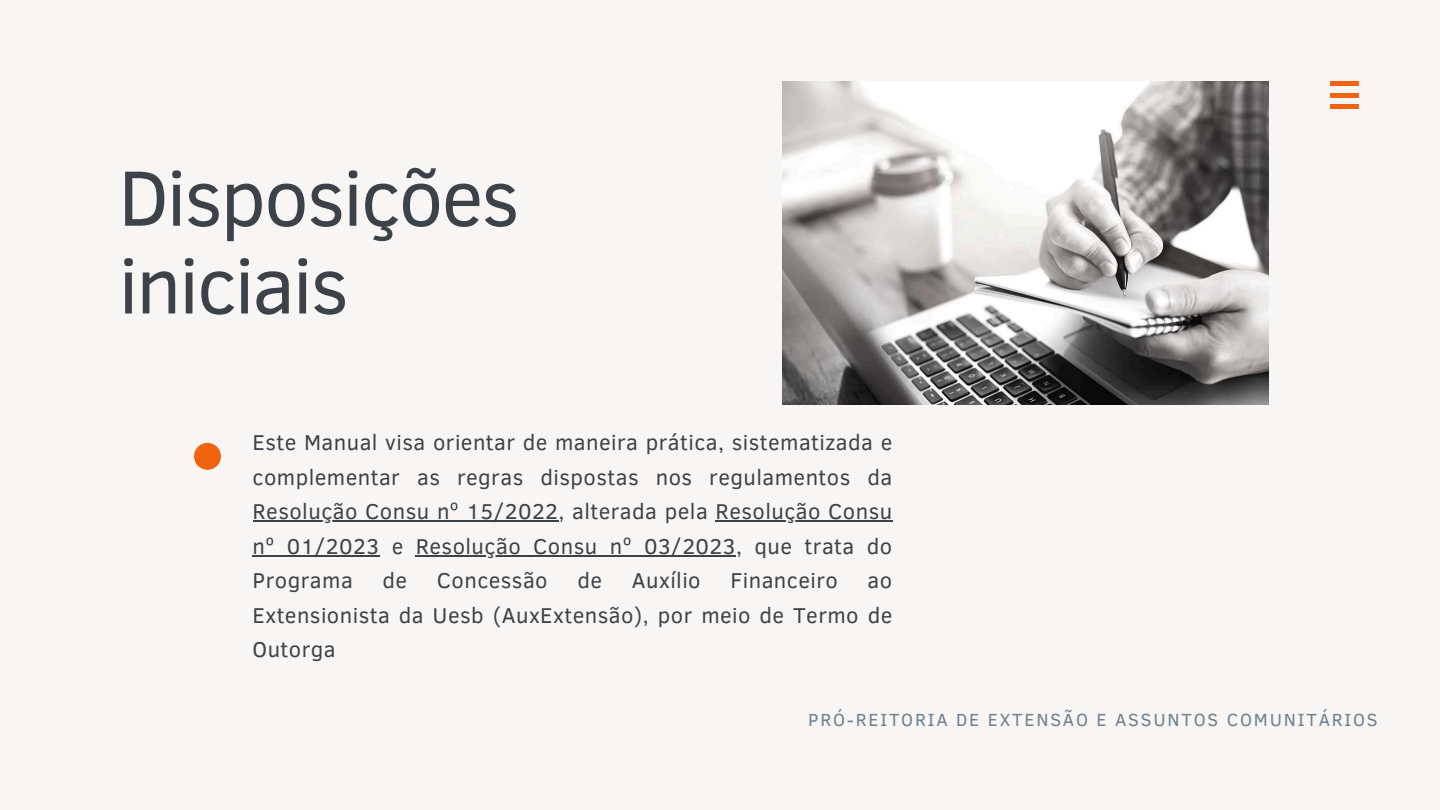
<style>
.page{position:relative;width:1440px;height:810px;background:#f7f6f4}
.page>*{position:absolute;margin:0;border:0;box-sizing:border-box;transform-origin:0 0}
.t1{font:80px/87.8px "Clear Sans";letter-spacing:-.03em;color:#3d4248}
.t2{font:22px/34.5px "Clear Sans";letter-spacing:.02em;color:#3d4248;text-align:justify}
.t3{font:18px "Clear Sans";letter-spacing:.1em;color:#6f8090}
</style>
<div class="page">
<div style="left:1331px;top:81px;width:28px;height:5px;background:#f1630f"></div>
<hr style="left:1331px;top:93px;width:28px;height:4px;background:#f1630f">
<hr style="left:1331px;top:105px;width:28px;height:4px;background:#f1630f">
<div style="left:194px;top:443px;width:27px;height:27px;background:#f1630f;border-radius:50%"></div>
<img style="left:782px;top:81px;width:486px;height:324px">
<hr style="left:253px;top:521px;width:305px;height:1px;background:#3d4248">
<hr style="left:716px;top:521px;width:177px;height:1px;background:#3d4248">
<hr style="left:253px;top:555px;width:127px;height:2px;background:#3d4248">
<hr style="left:416px;top:555px;width:320px;height:2px;background:#3d4248">
<h1 class="t1" style="left:118px;top:150px;width:403px">Disposições iniciais</h1>
<p class="t2" style="left:253px;top:424px;width:641px">Este Manual visa orientar de maneira prática, sistematizada e complementar as regras dispostas nos regulamentos da Resolução Consu nº 15/2022, alterada pela Resolução Consu nº 01/2023 e Resolução Consu nº 03/2023, que trata do Programa</p>
<p class="t2" style="left:383px;top:562px;width:26px">de</p>
<p class="t2" style="left:437px;top:562px;width:112px">Concessão</p>
<p class="t2" style="left:577px;top:562px;width:26px">de</p>
<p class="t2" style="left:632px;top:562px;width:70px">Auxílio</p>
<p class="t2" style="left:730px;top:562px;width:109px">Financeiro</p>
<p class="t2" style="left:253px;top:562px;width:641px;text-indent:615px">ao Extensionista da Uesb (AuxExtensão), por meio de Termo de Outorga</p>
<p class="t3" style="left:808px;top:706px;width:571px">PRÓ-REITORIA DE EXTENSÃO E ASSUNTOS COMUNITÁRIOS</p>
</div>
